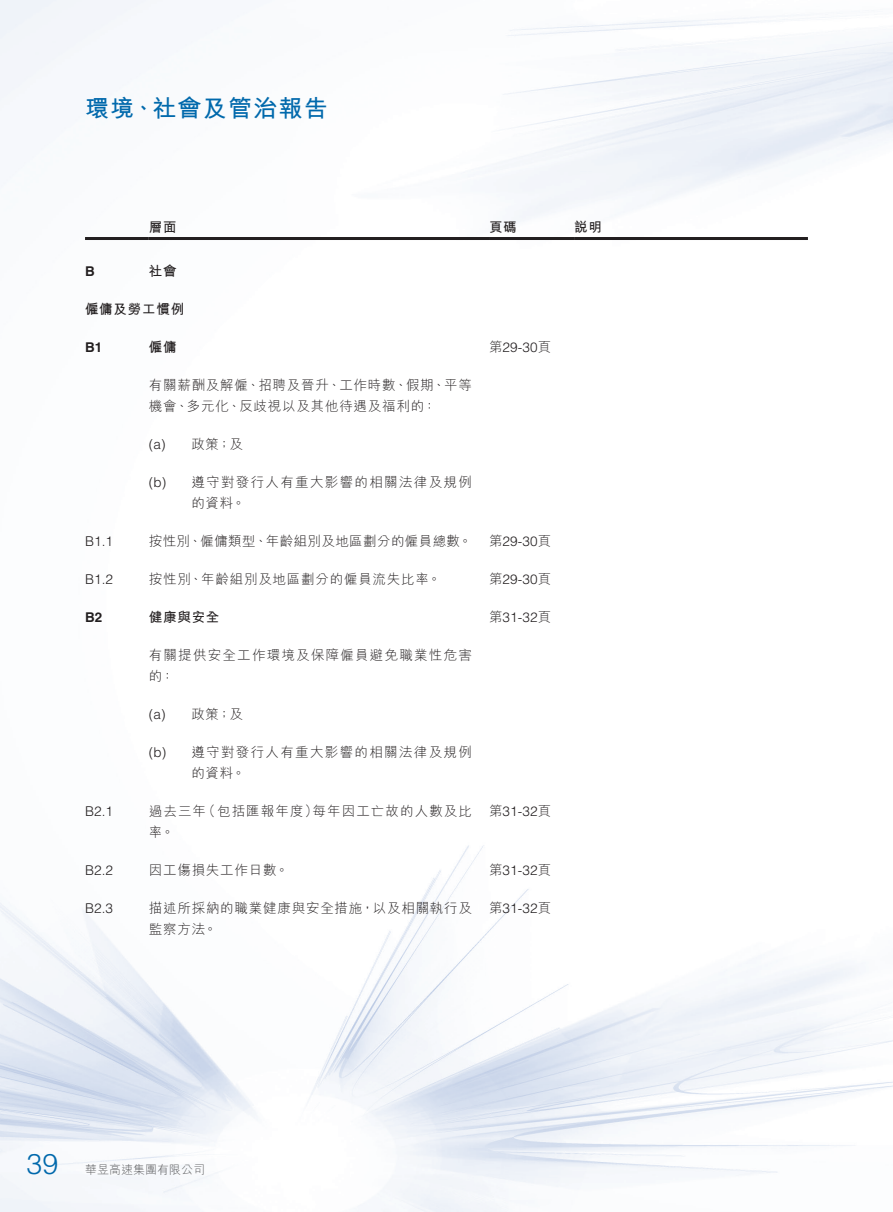
<style>
.page{position:relative;width:893px;height:1212px;background:#fff}
.page>*{position:absolute;margin:0;border:0;box-sizing:border-box;transform-origin:0 0}
.t1{font:300 28.5px "Helvetica LT Std";color:#0169ac}
.t2{font:700 24px "M Hei HK";letter-spacing:.05em;color:#0169ac}
.t3{font:300 13.5px/21px "M Hei HK";letter-spacing:.06em;color:#231f20}
.t4{font:300 13.5px "Helvetica LT Std";letter-spacing:.01em;color:#231f20}
.t5{font:300 13.5px/21px "M Hei HK";letter-spacing:.1em;color:#231f20}
.t6{font:300 13.5px/21px "M Hei HK";letter-spacing:.08em;color:#231f20}
.t7{font:300 13.5px "M Hei HK";letter-spacing:.03em;color:#231f20}
.t8{font:300 13.5px/21px "M Hei HK";letter-spacing:.09em;color:#231f20}
.t9{font:700 13.5px "M Hei HK";letter-spacing:.06em;color:#231f20}
.t10{font:700 13.5px "Helvetica LT Std";color:#231f20}
.t11{font:300 12px "M Hei HK";color:#57585a}
.s1{font-family:"M Hei HK"}
.s2{font-family:"Helvetica LT Std"}
</style>
<div class="page">
<img style="left:0;top:0;width:893px;height:1212px">
<hr style="left:85px;top:237px;width:64px;height:3px;background:#231f20">
<hr style="left:149px;top:237px;width:340px;height:3px;background:#231f20">
<hr style="left:489px;top:237px;width:85px;height:3px;background:#231f20">
<hr style="left:574px;top:237px;width:234px;height:3px;background:#231f20">
<h2 class="t2" style="left:85px;top:91px;width:244px">環境、社會及管治報告</h2>
<p class="t9" style="left:149px;top:217px;width:29px">層面</p>
<p class="t9" style="left:489px;top:217px;width:29px">頁碼</p>
<p class="t9" style="left:574px;top:217px;width:29px">說明</p>
<p class="t10" style="left:85px;top:263px;width:11px">B</p>
<p class="t9" style="left:149px;top:262px;width:29px">社會</p>
<p class="t9" style="left:85px;top:300px;width:101px">僱傭及勞工慣例</p>
<p class="t10" style="left:85px;top:339px;width:19px">B1</p>
<p class="t9" style="left:149px;top:338px;width:29px">僱傭</p>
<p class="t4" style="left:489px;top:339px;width:64px"><span class="s1">第</span>29-30<span class="s1">頁</span></p>
<p class="t3" style="left:149px;top:375px;width:325px">有關薪酬及解僱、招聘及晉升、工作時數、假期、平等機會、多元化、反歧視以及其他待遇及福利的：</p>
<p class="t3" style="left:149px;top:434px;width:96px"><span class="s2">(a)</span> 政策；及</p>
<p class="t5" style="left:191px;top:472px;width:282px;text-indent:-43px"><span class="s2">(b)</span> 遵守對發行人有重大影響的相關法律及規例的資料。</p>
<p class="t4" style="left:85px;top:533px;width:30px">B1.1</p>
<p class="t7" style="left:149px;top:534px;width:325px">按性別、僱傭類型、年齡組別及地區劃分的僱員總數。</p>
<p class="t4" style="left:489px;top:533px;width:64px"><span class="s1">第</span>29-30<span class="s1">頁</span></p>
<p class="t4" style="left:85px;top:571px;width:30px">B1.2</p>
<p class="t3" style="left:149px;top:569px;width:294px">按性別、年齡組別及地區劃分的僱員流失比率。</p>
<p class="t4" style="left:489px;top:571px;width:64px"><span class="s1">第</span>29-30<span class="s1">頁</span></p>
<p class="t10" style="left:85px;top:609px;width:19px">B2</p>
<p class="t9" style="left:149px;top:608px;width:72px">健康與安全</p>
<p class="t4" style="left:489px;top:609px;width:64px"><span class="s1">第</span>31-32<span class="s1">頁</span></p>
<p class="t8" style="left:149px;top:645px;width:325px">有關提供安全工作環境及保障僱員避免職業性危害的：</p>
<p class="t3" style="left:149px;top:704px;width:96px"><span class="s2">(a)</span> 政策；及</p>
<p class="t5" style="left:191px;top:742px;width:282px;text-indent:-43px"><span class="s2">(b)</span> 遵守對發行人有重大影響的相關法律及規例的資料。</p>
<p class="t4" style="left:85px;top:803px;width:30px">B2.1</p>
<p class="t6" style="left:149px;top:801px;width:325px">過去三年（包括匯報年度）每年因工亡故的人數及比率。</p>
<p class="t4" style="left:489px;top:803px;width:64px"><span class="s1">第</span>31-32<span class="s1">頁</span></p>
<p class="t4" style="left:85px;top:862px;width:30px">B2.2</p>
<p class="t3" style="left:149px;top:860px;width:141px">因工傷損失工作日數。</p>
<p class="t4" style="left:489px;top:862px;width:64px"><span class="s1">第</span>31-32<span class="s1">頁</span></p>
<p class="t4" style="left:85px;top:900px;width:30px">B2.3</p>
<p class="t3" style="left:149px;top:898px;width:325px">描述所採納的職業健康與安全措施，以及相關執行及監察方法。</p>
<p class="t4" style="left:489px;top:900px;width:64px"><span class="s1">第</span>31-32<span class="s1">頁</span></p>
<h1 class="t1" style="left:27px;top:1146px;width:33px">39</h1>
<p class="t11" style="left:85px;top:1163px;width:121px">華昱高速集團有限公司</p>
</div>
